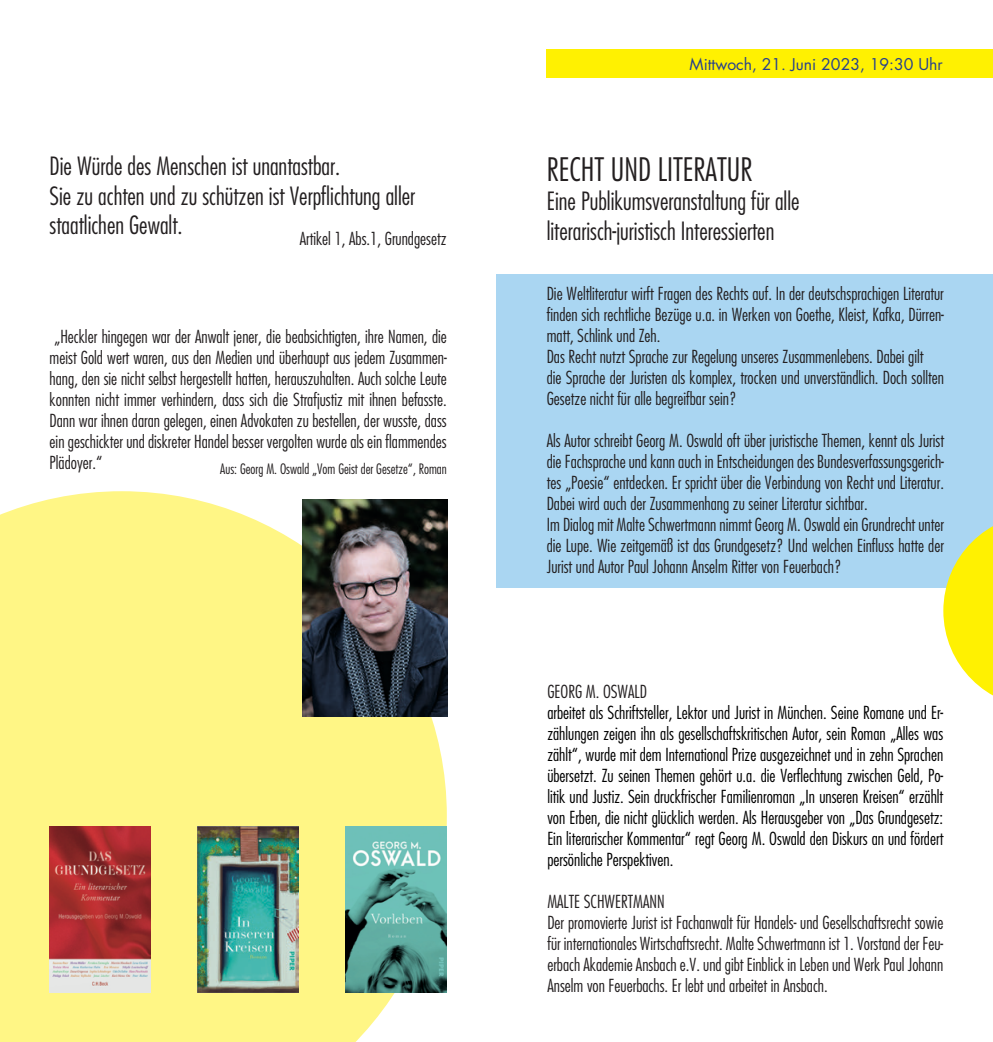
<style>
.page{position:relative;width:993px;height:1042px;background:#fff}
.page>*{position:absolute;margin:0;border:0;box-sizing:border-box;transform-origin:0 0}
.t1{font:300 condensed 31.5px "Futura";color:#231f20}
.t2{font:300 condensed 24.5px/29.4px "Futura";color:#231f20}
.t3{font:300 condensed 17.5px/21px "Futura";color:#231f20}
.t4{font:300 condensed 17.5px/21px "Futura";color:#000;text-align:justify}
.t5{font:15.75px "Futura";color:#253f8e}
.t6{font:300 condensed 14px "Futura";color:#231f20}
</style>
<div class="page">
<div style="left:0;top:491px;width:446px;height:551px;background:#fff685"></div>
<img style="left:346px;top:827px;width:100px;height:165px">
<img style="left:198px;top:827px;width:100px;height:165px">
<img style="left:50px;top:827px;width:100px;height:165px">
<div style="left:496px;top:274px;width:496px;height:313px;background:#aad6f2"></div>
<div style="left:546px;top:50px;width:446px;height:28px;background:#fff101"></div>
<svg style="left:943px;top:526px;width:49px;height:169px"></svg>
<img style="left:302px;top:500px;width:145px;height:216px">
<h2 class="t2" style="left:50px;top:152px;width:367px">Die Würde des Menschen ist unantastbar.<br>Sie zu achten und zu schützen ist Verpflichtung aller staatlichen Gewalt.</h2>
<p class="t3" style="left:300px;top:228px;width:148px">Artikel 1, Abs.1, Grundgesetz</p>
<p class="t3" style="left:50px;top:326px;width:398px;text-align:justify">„Heckler hingegen war der Anwalt jener, die beabsichtigten, ihre Namen, die meist Gold wert waren, aus den Medien und überhaupt aus jedem Zusammen&shy;hang, den sie nicht selbst hergestellt hatten, herauszuhalten. Auch solche Leute konnten nicht immer verhindern, dass sich die Strafjustiz mit ihnen befasste.<br>Dann war ihnen daran gelegen, einen Advokaten zu bestellen, der wusste, dass ein geschickter und diskreter Handel besser vergolten wurde als ein flammendes Plädoyer.“</p>
<p class="t6" style="left:220px;top:461px;width:228px">Aus: Georg M. Oswald „Vom Geist der Gesetze“, Roman</p>
<p class="t5" style="left:689px;top:53px;width:254px">Mittwoch, 21. Juni 2023, 19:30 Uhr</p>
<h1 class="t1" style="left:546px;top:151px;width:207px">RECHT UND LITERATUR</h1>
<h2 class="t2" style="left:546px;top:186px;width:254px">Eine Publikumsveranstaltung für alle literarisch-juristisch Interessierten</h2>
<p class="t3" style="left:546px;top:283px;width:398px">Die Weltliteratur wirft Fragen des Rechts auf. In der deutschsprachigen Literatur finden sich rechtliche Bezüge u.a. in Werken von Goethe, Kleist, Kafka, Dürren&shy;matt, Schlink und Zeh.<br>Das Recht nutzt Sprache zur Regelung unseres Zusammenlebens. Dabei gilt<br>die Sprache der Juristen als komplex, trocken und unverständlich. Doch sollten Gesetze nicht für alle begreifbar sein?</p>
<p class="t3" style="left:546px;top:430px;width:398px">Als Autor schreibt Georg M. Oswald oft über juristische Themen, kennt als Jurist die Fachsprache und kann auch in Entscheidungen des Bundesverfassungsgerich&shy;tes „Poesie“ entdecken. Er spricht über die Verbindung von Recht und Literatur.<br>Dabei wird auch der Zusammenhang zu seiner Literatur sichtbar.<br>Im Dialog mit Malte Schwertmann nimmt Georg M. Oswald ein Grundrecht unter die Lupe. Wie zeitgemäß ist das Grundgesetz? Und welchen Einfluss hatte der Jurist und Autor Paul Johann Anselm Ritter von Feuerbach?</p>
<p class="t3" style="left:547px;top:681px;width:101px">GEORG M. OSWALD</p>
<p class="t4" style="left:547px;top:702px;width:397px">arbeitet als Schriftsteller, Lektor und Jurist in München. Seine Romane und Er&shy;zählungen zeigen ihn als gesellschaftskritischen Autor, sein Roman „Alles was zählt“, wurde mit dem International Prize ausgezeichnet und in zehn Sprachen übersetzt. Zu seinen Themen gehört u.a. die Verflechtung zwischen Geld, Po&shy;litik und Justiz. Sein druckfrischer Familienroman „In unseren Kreisen“ erzählt von Erben, die nicht glücklich werden. Als Herausgeber von „Das Grundgesetz:<br>Ein literarischer Kommentar“ regt Georg M. Oswald den Diskurs an und fördert persönliche Perspektiven.</p>
<p class="t3" style="left:547px;top:891px;width:397px">MALTE SCHWERTMANN<br>Der promovierte Jurist ist Fachanwalt für Handels- und Gesellschaftsrecht sowie für internationales Wirtschaftsrecht. Malte Schwertmann ist 1. Vorstand der Feu&shy;erbach Akademie Ansbach e.V. und gibt Einblick in Leben und Werk Paul Johann Anselm von Feuerbachs. Er lebt und arbeitet in Ansbach.</p>
</div>
